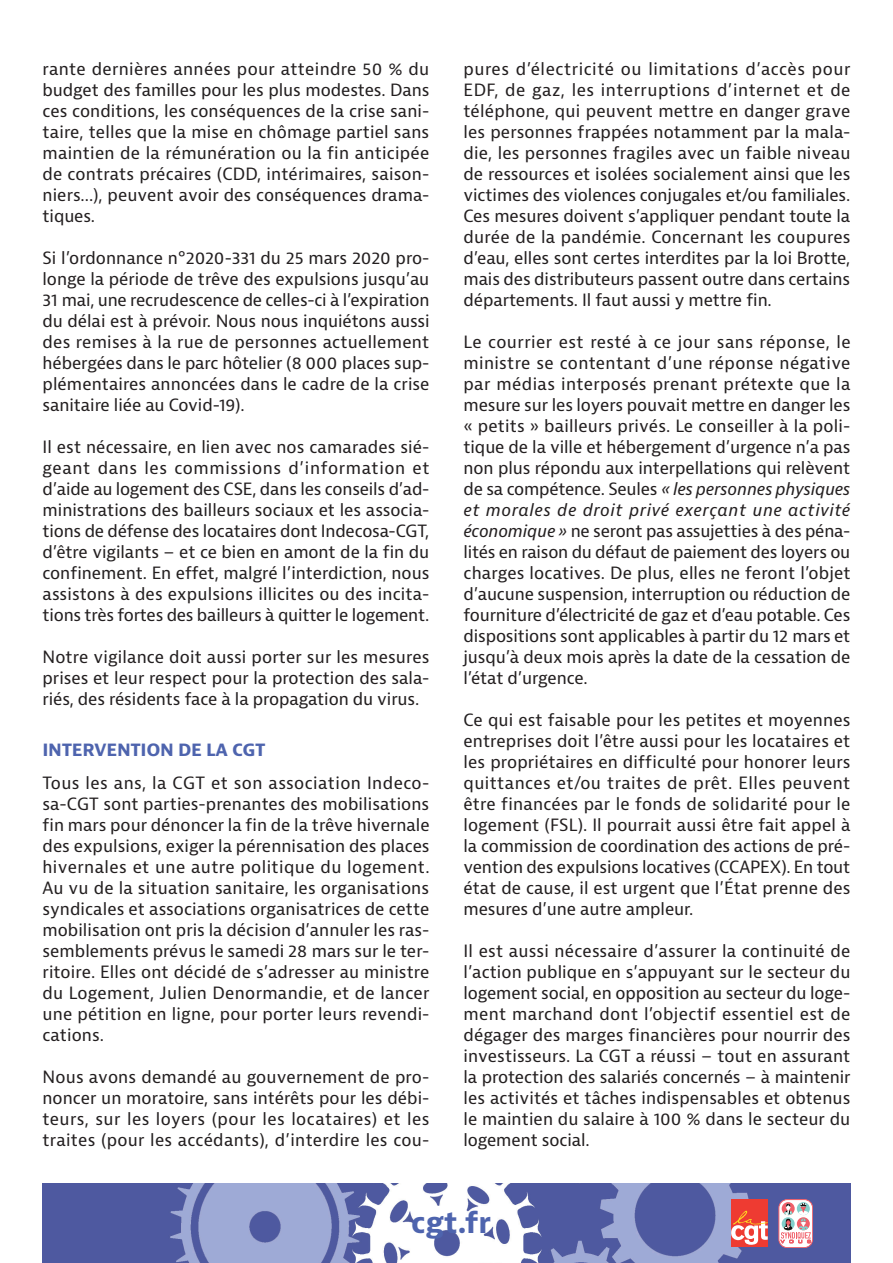
<style>
.page{position:relative;width:893px;height:1263px;background:#fff}
.page>*{position:absolute;margin:0;border:0;box-sizing:border-box;transform-origin:0 0}
.t1{font:700 28.5px "Bernina Sans";color:#4e64ae}
.Inter{font:700 18px "Bernina Sans";letter-spacing:-.02em;color:#4e64ae}
.Texte{font:16.5px/21px "Bernina Sans";letter-spacing:-.005em;color:#231f20;text-align:justify}
.s1{font-style:italic}
</style>
<div class="page">
<img style="left:43px;top:1183px;width:807px;height:80px">
<svg style="left:779px;top:1199px;width:34px;height:48px"></svg>
<div style="left:779px;top:1199px;width:34px;height:48px;border:1px solid #f05f69;border-radius:8px"></div>
<svg style="left:781px;top:1203px;width:30px;height:40px"></svg>
<div style="left:731px;top:1199px;width:36px;height:47px;background:#ee3b32"></div>
<svg style="left:731px;top:1211px;width:37px;height:34px"></svg>
<p class="Texte" style="left:43px;top:59px;width:388px">rante dernières années pour atteindre 50 % du budget des familles pour les plus modestes. Dans ces conditions, les conséquences de la crise sani&shy;taire, telles que la mise en chômage partiel sans maintien de la rémunération ou la fin anticipée de contrats précaires (CDD, intérimaires, saison&shy;niers...), peuvent avoir des conséquences drama&shy;tiques.</p>
<p class="Texte" style="left:43px;top:248px;width:389px">Si l’ordonnance n°2020-331 du 25 mars 2020 pro&shy;longe la période de trêve des expulsions jusqu’au 31 mai, une recrudescence de celles-ci à l’expiration du délai est à prévoir. Nous nous inquiétons aussi des remises à la rue de personnes actuellement hébergées dans le parc hôtelier (8 000 places sup&shy;plémentaires annoncées dans le cadre de la crise sanitaire liée au Covid-19).</p>
<p class="Texte" style="left:43px;top:437px;width:388px">Il est nécessaire, en lien avec nos camarades sié&shy;geant dans les commissions d’information et d’aide au logement des CSE, dans les conseils d’ad&shy;ministrations des bailleurs sociaux et les associa&shy;tions de défense des locataires dont Indecosa-CGT, d’être vigilants – et ce bien en amont de la fin du confinement. En effet, malgré l’interdiction, nous assistons à des expulsions illicites ou des incita&shy;tions très fortes des bailleurs à quitter le logement.</p>
<p class="Texte" style="left:43px;top:647px;width:388px">Notre vigilance doit aussi porter sur les mesures prises et leur respect pour la protection des sala&shy;riés, des résidents face à la propagation du virus.</p>
<p class="Inter" style="left:43px;top:738px;width:225px">INTERVENTION DE LA CGT</p>
<p class="Texte" style="left:43px;top:773px;width:389px">Tous les ans, la CGT et son association Indeco&shy;sa-CGT sont parties-prenantes des mobilisations fin mars pour dénoncer la fin de la trêve hivernale des expulsions, exiger la pérennisation des places hivernales et une autre politique du logement.<br>Au vu de la situation sanitaire, les organisations syndicales et associations organisatrices de cette mobilisation ont pris la décision d’annuler les ras&shy;semblements prévus le samedi 28 mars sur le ter&shy;ritoire. Elles ont décidé de s’adresser au ministre du Logement, Julien Denormandie, et de lancer une pétition en ligne, pour porter leurs revendi&shy;cations.</p>
<p class="Texte" style="left:43px;top:1067px;width:388px">Nous avons demandé au gouvernement de pro&shy;noncer un moratoire, sans intérêts pour les débi&shy;teurs, sur les loyers (pour les locataires) et les traites (pour les accédants), d’interdire les cou-</p>
<p class="Texte" style="left:463px;top:59px;width:389px">pures d’électricité ou limitations d’accès pour EDF, de gaz, les interruptions d’internet et de téléphone, qui peuvent mettre en danger grave les personnes frappées notamment par la mala&shy;die, les personnes fragiles avec un faible niveau de ressources et isolées socialement ainsi que les victimes des violences conjugales et/ou familiales.<br>Ces mesures doivent s’appliquer pendant toute la durée de la pandémie. Concernant les coupures d’eau, elles sont certes interdites par la loi Brotte, mais des distributeurs passent outre dans certains départements. Il faut aussi y mettre fin.</p>
<p class="Texte" style="left:463px;top:332px;width:389px">Le courrier est resté à ce jour sans réponse, le ministre se contentant d’une réponse négative par médias interposés prenant prétexte que la mesure sur les loyers pouvait mettre en danger les « petits » bailleurs privés. Le conseiller à la poli&shy;tique de la ville et hébergement d’urgence n’a pas non plus répondu aux interpellations qui relèvent de sa compétence. Seules <span class="s1">« les personnes physiques et morales de droit privé exerçant une activité économique »</span> ne seront pas assujetties à des péna&shy;lités en raison du défaut de paiement des loyers ou charges locatives. De plus, elles ne feront l’objet d’aucune suspension, interruption ou réduction de fourniture d’électricité de gaz et d’eau potable. Ces dispositions sont applicables à partir du 12 mars et jusqu’à deux mois après la date de la cessation de l’état d’urgence.</p>
<p class="Texte" style="left:463px;top:710px;width:388px">Ce qui est faisable pour les petites et moyennes entreprises doit l’être aussi pour les locataires et les propriétaires en difficulté pour honorer leurs quittances et/ou traites de prêt. Elles peuvent être financées par le fonds de solidarité pour le logement (FSL). Il pourrait aussi être fait appel à la commission de coordination des actions de pré&shy;vention des expulsions locatives (CCAPEX). En tout état de cause, il est urgent que l’État prenne des mesures d’une autre ampleur.</p>
<p class="Texte" style="left:463px;top:941px;width:389px">Il est aussi nécessaire d’assurer la continuité de l’action publique en s’appuyant sur le secteur du logement social, en opposition au secteur du loge&shy;ment marchand dont l’objectif essentiel est de dégager des marges financières pour nourrir des investisseurs. La CGT a réussi – tout en assurant la protection des salariés concernés – à maintenir les activités et tâches indispensables et obtenus le maintien du salaire à 100 % dans le secteur du logement social.</p>
<p class="t1" style="left:411px;top:1204px;width:81px">cgt.fr</p>
</div>
